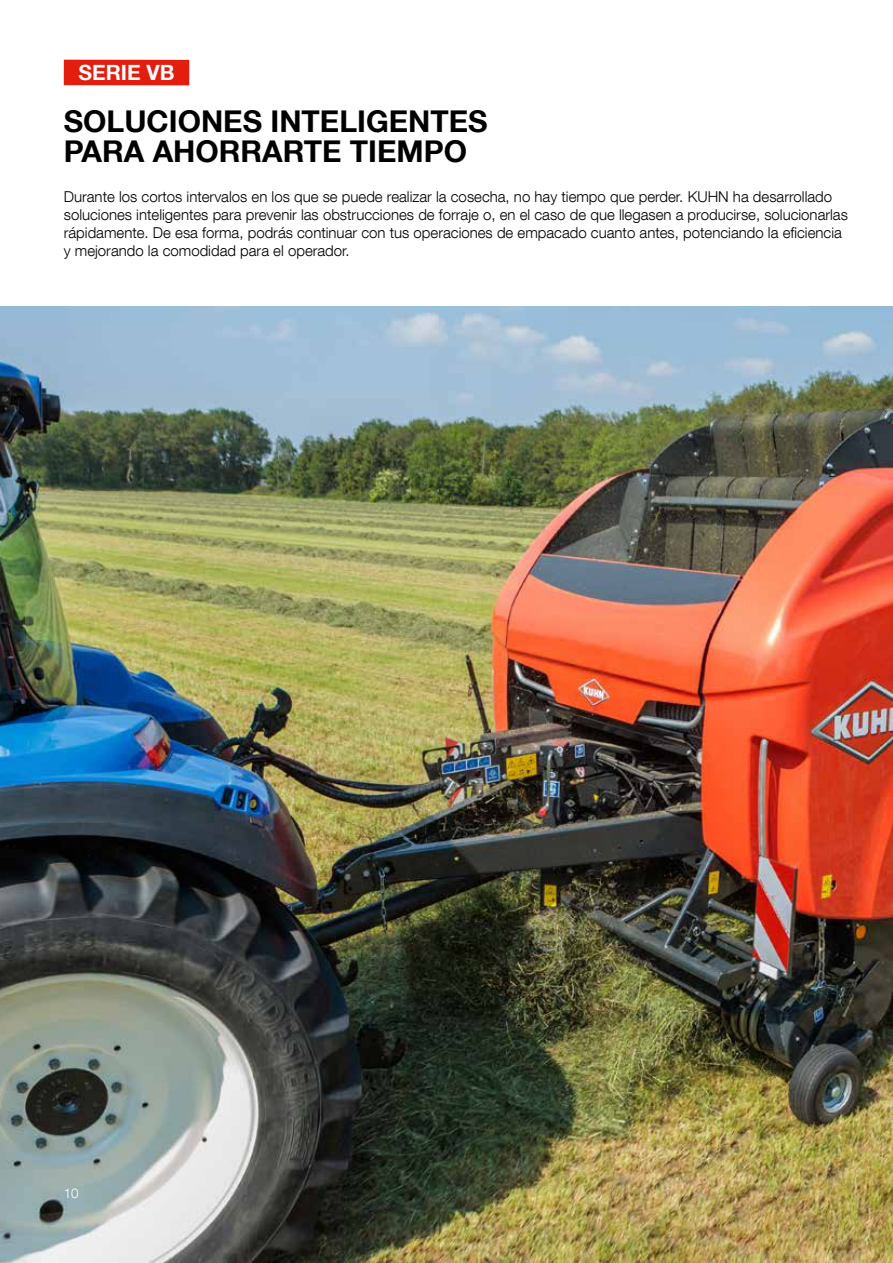
<style>
.page{position:relative;width:893px;height:1263px;background:#fff}
.page>*{position:absolute;margin:0;border:0;box-sizing:border-box;transform-origin:0 0}
.t1{font:700 30px/30px "Helvetica Neue LT Com";color:#000}
.t2{font:700 21px "Helvetica Neue LT Com";color:#fff}
.t3{font:300 15px/18px "Helvetica Neue LT Com";color:#000}
.t4{font:300 13.5px "Helvetica Neue LT Com";color:#fff}
</style>
<div class="page">
<img style="left:0;top:306px;width:893px;height:957px">
<div style="left:64px;top:60px;width:125px;height:25px;background:#e41e0f"></div>
<h2 class="t2" style="left:78px;top:59px;width:98px">SERIE VB</h2>
<h1 class="t1" style="left:64px;top:105px;width:425px">SOLUCIONES INTELIGENTES<br>PARA AHORRARTE TIEMPO</h1>
<p class="t3" style="left:64px;top:188px;width:786px">Durante los cortos intervalos en los que se puede realizar la cosecha, no hay tiempo que perder. KUHN ha desarrollado soluciones inteligentes para prevenir las obstrucciones de forraje o, en el caso de que llegasen a producirse, solucionarlas rápidamente. De esa forma, podrás continuar con tus operaciones de empacado cuanto antes, potenciando la eficiencia y mejorando la comodidad para el operador.</p>
<p class="t4" style="left:64px;top:1185px;width:16px">10</p>
</div>
